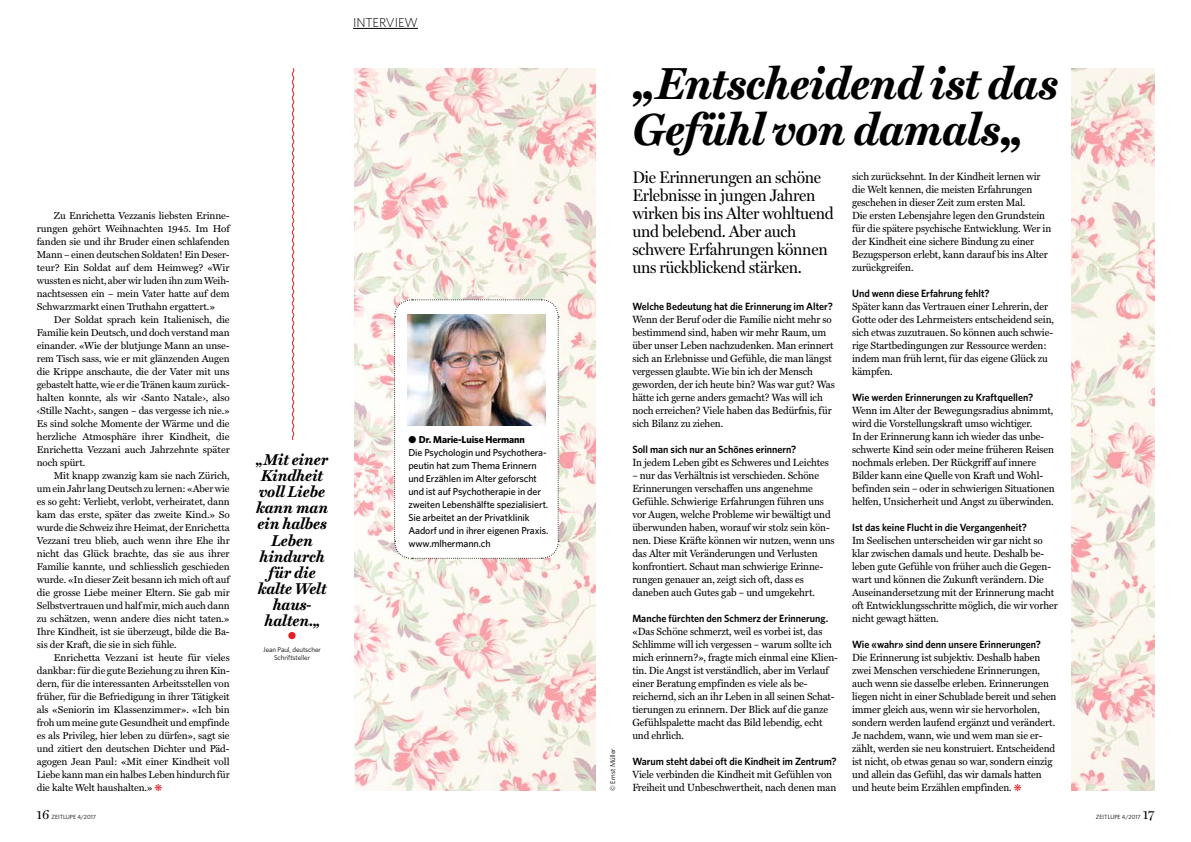
<style>
.page{position:relative;width:1191px;height:842px;background:#fff}
.page>*{position:absolute;margin:0;border:0;box-sizing:border-box;transform-origin:0 0}
.t1{font:italic 700 45.2px/46px "Miller Text";letter-spacing:-.005em;color:#000;scale:.95 1}
.t2{font:16.8px/18px "Miller Display";letter-spacing:-.02em;color:#000;scale:.95 1}
.t3{font:italic 700 15.8px/16px "Miller Text";color:#000;text-align:center;scale:.95 1}
.t4{font:300 13px "Whitney";letter-spacing:-.01em;color:#000}
.t5{font:10.5px/13px "Miller Text";letter-spacing:-.01em;color:#000;scale:.95 1}
.t6{font:600 10.5px "Whitney";color:#000;scale:.95 1}
.t7{font:10px/13px "Miller Text";letter-spacing:-.01em;color:#000;text-align:justify}
.t8{font:500 10px/13px "Whitney";letter-spacing:-.01em;color:#000}
.t9{font:10px "Zapf Dingbats ITC";color:#e31f27}
.t10{font:7px/8px "Whitney";letter-spacing:-.01em;color:#000;text-align:center}
.t11{font:6px "Whitney";color:#000}
.s1{color:#e31f27}
.s2{font-weight:700}
.s3{font-size:51.5px}
.s4{font-family:"Miller Display";font-size:13px}
</style>
<div class="page">
<img style="left:354px;top:68px;width:241px;height:723px">
<img style="left:1071px;top:68px;width:83px;height:723px">
<svg style="left:393px;top:299px;width:166px;height:260px"></svg>
<img style="left:407px;top:314px;width:138px;height:111px">
<svg style="left:291px;top:68px;width:4px;height:372px"></svg>
<hr style="left:353px;top:28px;width:65px;height:1px;background:#000">
<p class="t4" style="left:353px;top:14px;width:66px">INTERVIEW</p>
<p class="t7" style="left:37px;top:208px;width:194px;text-indent:17px">Zu Enrichetta Vezzanis liebsten Erinne&shy;rungen gehört Weihnachten 1945. Im Hof fanden sie und ihr Bruder einen schlafenden Mann – einen deutschen Soldaten! Ein Deser&shy;teur? Ein Soldat auf dem Heimweg? «Wir wussten es nicht, aber wir luden ihn zum Weih&shy;nachtsessen ein – mein Vater hatte auf dem Schwarzmarkt einen Truthahn ergattert.»</p>
<p class="t7" style="left:37px;top:312px;width:194px;text-indent:17px">Der Soldat sprach kein Italienisch, die Familie kein Deutsch, und doch verstand man einander. «Wie der blutjunge Mann an unse&shy;rem Tisch sass, wie er mit glänzenden Augen die Krippe anschaute, die der Vater mit uns gebastelt hatte, wie er die Tränen kaum zurück&shy;halten konnte, als wir ‹Santo Natale›, also ‹Stille Nacht›, sangen – das vergesse ich nie.» Es sind solche Momente der Wärme und die herzliche Atmosphäre ihrer Kindheit, die Enrichetta Vezzani auch Jahrzehnte später noch spürt.</p>
<p class="t7" style="left:37px;top:468px;width:194px;text-indent:17px">Mit knapp zwanzig kam sie nach Zürich, um ein Jahr lang Deutsch zu lernen: «Aber wie es so geht: Verliebt, verlobt, verheiratet, dann kam das erste, später das zweite Kind.» So wurde die Schweiz ihre Heimat, der Enrichetta Vezzani treu blieb, auch wenn ihre Ehe ihr nicht das Glück brachte, das sie aus ihrer Familie kannte, und schliesslich geschieden wurde. «In dieser Zeit besann ich mich oft auf die grosse Liebe meiner Eltern. Sie gab mir Selbstvertrauen und half mir, mich auch dann zu schätzen, wenn andere dies nicht taten.» Ihre Kindheit, ist sie überzeugt, bilde die Ba&shy;sis der Kraft, die sie in sich fühle.</p>
<p class="t7" style="left:37px;top:650px;width:194px;text-indent:17px">Enrichetta Vezzani ist heute für vieles dankbar: für die gute Beziehung zu ihren Kin&shy;dern, für die interessanten Arbeitsstellen von früher, für die Befriedigung in ihrer Tätigkeit als «Seniorin im Klassenzimmer». «Ich bin froh um meine gute Gesundheit und empfinde es als Privileg, hier leben zu dürfen», sagt sie und zitiert den deutschen Dichter und Päd&shy;agogen Jean Paul: «Mit einer Kindheit voll Liebe kann man ein halbes Leben hindurch für die kalte Welt haushalten.» <span class="s1">❋</span></p>
<h3 class="t3" style="left:256px;top:451px;width:77px">„Mit einer<br>Kindheit voll Liebe kann man ein halbes<br>Leben hindurch für die kalte Welt haus&shy;halten.„</h3>
<p class="t9" style="left:288px;top:630px;width:9px">●</p>
<p class="t10" style="left:263px;top:646px;width:59px">Jean Paul, deutscher<br>Schriftsteller</p>
<p class="t8" style="left:408px;top:432px;width:141px">● <span class="s2">Dr. Marie-Luise Hermann<br></span>Die Psychologin und Psychothera&shy;peutin hat zum Thema Erinnern und Erzählen im Alter geforscht und ist auf Psychotherapie in der zweiten Lebenshälfte spezialisiert.<br>Sie arbeitet an der Privatklinik<br>Aadorf und in ihrer eigenen Praxis. www.mlhermann.ch</p>
<p class="t10" style="left:608px;top:791px;width:44px;rotate:-90deg">© Ernst Müller</p>
<h1 class="t1" style="left:632px;top:58px;width:449px"><span class="s3">„</span>Entscheidend ist das<br>Gefühl von damals<span class="s3">„</span></h1>
<h2 class="t2" style="left:632px;top:169px;width:214px">Die Erinnerungen an schöne<br>Erlebnisse in jungen Jahren wirken bis ins Alter wohltuend und belebend. Aber auch schwere Erfahrungen können uns rückblickend stärken.</h2>
<p class="t5" style="left:852px;top:169px;width:211px">sich zurücksehnt. In der Kindheit lernen wir die Welt kennen, die meisten Erfahrungen geschehen in dieser Zeit zum ersten Mal.<br>Die ersten Lebensjahre legen den Grundstein für die spätere psychische Entwicklung. Wer in der Kindheit eine sichere Bindung zu einer Bezugsperson erlebt, kann darauf bis ins Alter zurückgreifen.</p>
<p class="t6" style="left:852px;top:286px;width:146px">Und wenn diese Erfahrung fehlt?</p>
<p class="t5" style="left:852px;top:299px;width:214px">Später kann das Vertrauen einer Lehrerin, der Gotte oder des Lehrmeisters entscheidend sein, sich etwas zuzutrauen. So können auch schwie&shy;rige Startbedingungen zur Ressource werden: indem man früh lernt, für das eigene Glück zu kämpfen.</p>
<p class="t6" style="left:852px;top:390px;width:192px">Wie werden Erinnerungen zu Kraftquellen?</p>
<p class="t5" style="left:852px;top:403px;width:215px">Wenn im Alter der Bewegungsradius abnimmt, wird die Vorstellungskraft umso wichtiger.<br>In der Erinnerung kann ich wieder das unbe&shy;schwerte Kind sein oder meine früheren Reisen nochmals erleben. Der Rückgriff auf innere Bilder kann eine Quelle von Kraft und Wohl&shy;befinden sein – oder in schwierigen Situationen helfen, Unsicherheit und Angst zu überwinden.</p>
<p class="t6" style="left:852px;top:520px;width:185px">Ist das keine Flucht in die Vergangenheit?</p>
<p class="t5" style="left:852px;top:533px;width:218px">Im Seelischen unterscheiden wir gar nicht so klar zwischen damals und heute. Deshalb be&shy;leben gute Gefühle von früher auch die Gegen&shy;wart und können die Zukunft verändern. Die Auseinandersetzung mit der Erinnerung macht oft Entwicklungsschritte möglich, die wir vorher nicht gewagt hätten.</p>
<p class="t6" style="left:852px;top:637px;width:200px">Wie «wahr» sind denn unsere Erinnerungen?</p>
<p class="t5" style="left:852px;top:650px;width:217px">Die Erinnerung ist subjektiv. Deshalb haben zwei Menschen verschiedene Erinnerungen, auch wenn sie dasselbe erleben. Erinnerungen liegen nicht in einer Schublade bereit und sehen immer gleich aus, wenn wir sie hervorholen, sondern werden laufend ergänzt und verändert.<br>Je nachdem, wann, wie und wem man sie er&shy;zählt, werden sie neu konstruiert. Entscheidend ist nicht, ob etwas genau so war, sondern einzig und allein das Gefühl, das wir damals hatten und heute beim Erzählen empfinden. <span class="s1">❋</span></p>
<p class="t6" style="left:632px;top:299px;width:213px">Welche Bedeutung hat die Erinnerung im Alter?</p>
<p class="t5" style="left:632px;top:312px;width:215px">Wenn der Beruf oder die Familie nicht mehr so bestimmend sind, haben wir mehr Raum, um über unser Leben nachzudenken. Man erinnert sich an Erlebnisse und Gefühle, die man längst vergessen glaubte. Wie bin ich der Mensch geworden, der ich heute bin? Was war gut? Was hätte ich gerne anders gemacht? Was will ich noch erreichen? Viele haben das Bedürfnis, für sich Bilanz zu ziehen.</p>
<p class="t6" style="left:632px;top:442px;width:174px">Soll man sich nur an Schönes erinnern?</p>
<p class="t5" style="left:632px;top:455px;width:208px">In jedem Leben gibt es Schweres und Leichtes</p>
<p class="t5" style="left:632px;top:468px;width:214px">– nur das Verhältnis ist verschieden. Schöne Erinnerungen verschaffen uns angenehme Gefühle. Schwierige Erfahrungen führen uns vor Augen, welche Probleme wir bewältigt und überwunden haben, worauf wir stolz sein kön&shy;nen. Diese Kräfte können wir nutzen, wenn uns das Alter mit Veränderungen und Verlusten konfrontiert. Schaut man schwierige Erinne&shy;rungen genauer an, zeigt sich oft, dass es daneben auch Gutes gab – und umgekehrt.</p>
<p class="t6" style="left:632px;top:611px;width:208px">Manche fürchten den Schmerz der Erinnerung.</p>
<p class="t5" style="left:632px;top:624px;width:218px">«Das Schöne schmerzt, weil es vorbei ist, das Schlimme will ich vergessen – warum sollte ich mich erinnern?», fragte mich einmal eine Klien&shy;tin. Die Angst ist verständlich, aber im Verlauf einer Beratung empfinden es viele als be&shy;reichernd, sich an ihr Leben in all seinen Schat&shy;tierungen zu erinnern. Der Blick auf die ganze Gefühlspalette macht das Bild lebendig, echt und ehrlich.</p>
<p class="t6" style="left:632px;top:754px;width:216px">Warum steht dabei oft die Kindheit im Zentrum?</p>
<p class="t5" style="left:632px;top:767px;width:216px">Viele verbinden die Kindheit mit Gefühlen von<br>Freiheit und Unbeschwertheit, nach denen man</p>
<p class="t11" style="left:37px;top:813px;width:61px"><span class="s4">16</span> Zeitlupe 4/2017</p>
<p class="t11" style="left:1096px;top:813px;width:60px">Zeitlupe 4/2017 <span class="s4">17</span></p>
</div>
